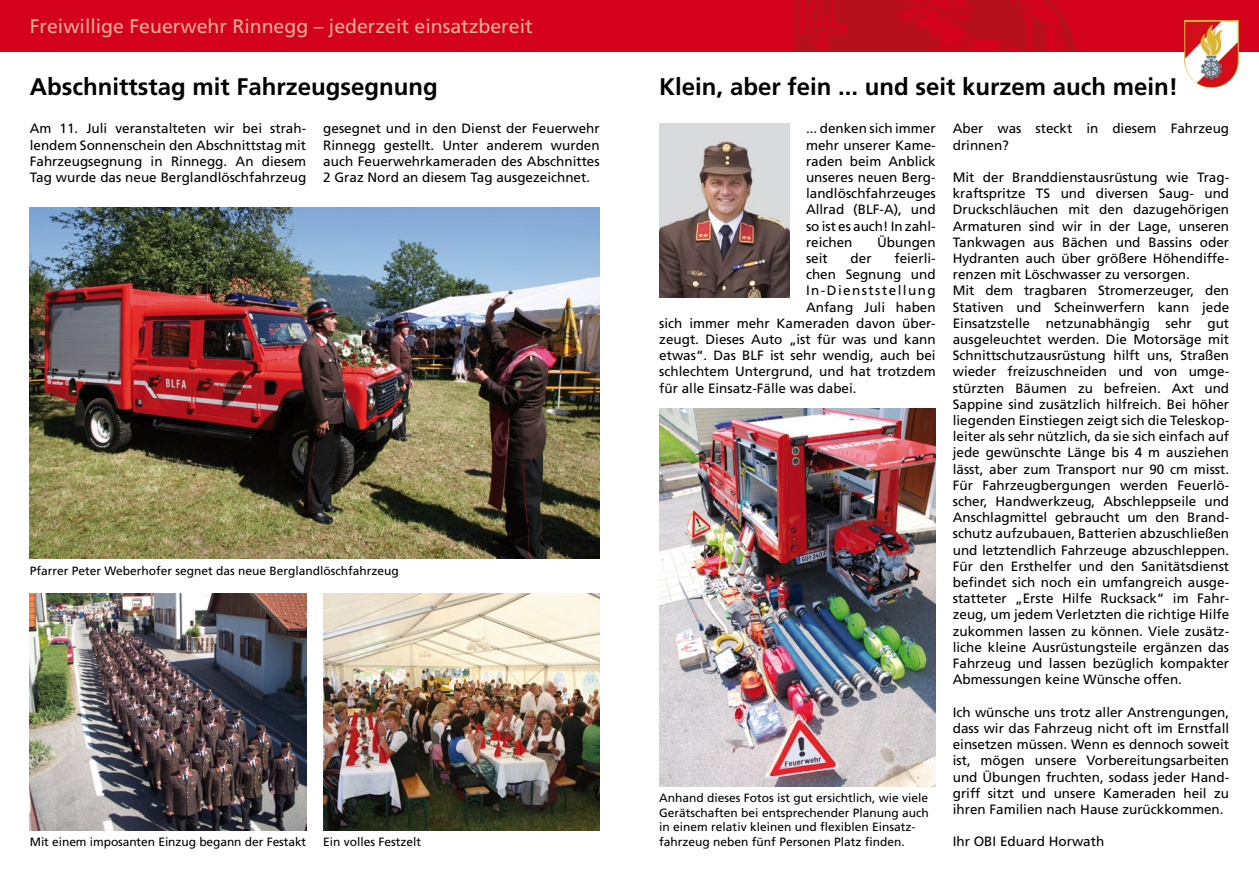
<style>
.page{position:relative;width:1259px;height:893px;background:#fff}
.page>*{position:absolute;margin:0;border:0;box-sizing:border-box;transform-origin:0 0}
.t1{font:700 24px "Frutiger LT Std";color:#000}
.t2{font:19.5px "Frutiger LT Std";color:#efae93}
.t3{font:13.5px/16.2px "Frutiger LT Std";color:#000;text-align:justify}
.t4{font:13.5px "Frutiger LT Std";letter-spacing:.105em;color:#000}
.t5{font:12px/14.4px "Frutiger LT Std";color:#000}
</style>
<div class="page">
<div style="left:0;top:0;width:629px;height:51px;background:#d4021d"></div>
<div style="left:629px;top:0;width:630px;height:51px;background:#d4021d"></div>
<img style="left:794px;top:0;width:282px;height:51px">
<img style="left:1184px;top:20px;width:54px;height:68px">
<img style="left:30px;top:594px;width:276px;height:236px">
<img style="left:323px;top:594px;width:277px;height:236px">
<img style="left:30px;top:207px;width:570px;height:352px">
<img style="left:659px;top:408px;width:276px;height:379px">
<img style="left:659px;top:123px;width:130px;height:174px">
<h2 class="t2" style="left:30px;top:15px;width:504px">Freiwillige Feuerwehr Rinnegg – jederzeit einsatzbereit</h2>
<h1 class="t1" style="left:30px;top:72px;width:409px">Abschnittstag mit Fahrzeugsegnung</h1>
<p class="t3" style="left:30px;top:121px;width:278px">Am 11. Juli veranstalteten wir bei strah&shy;lendem Sonnenschein den Abschnittstag mit Fahrzeugsegnung in Rinnegg. An diesem Tag wurde das neue Berglandlöschfahrzeug</p>
<p class="t3" style="left:323px;top:121px;width:278px">gesegnet und in den Dienst der Feuerwehr Rinnegg gestellt. Unter anderem wurden auch Feuerwehrkameraden des Abschnittes 2 Graz Nord an diesem Tag ausgezeichnet.</p>
<p class="t5" style="left:30px;top:563px;width:371px">Pfarrer Peter Weberhofer segnet das neue Berglandlöschfahrzeug</p>
<p class="t5" style="left:30px;top:835px;width:278px">Mit einem imposanten Einzug begann der Festakt</p>
<p class="t5" style="left:323px;top:835px;width:100px">Ein volles Festzelt</p>
<h1 class="t1" style="left:659px;top:72px;width:520px">Klein, aber fein ... und seit kurzem auch mein!</h1>
<p class="t3" style="left:806px;top:121px;width:131px">... denken sich immer mehr unserer Kame&shy;raden beim Anblick unseres neuen Berg&shy;landlöschfahrzeuges Allrad (BLF-A), und so ist es auch! In zahl&shy;reichen</p>
<p class="t3" style="left:877px;top:234px;width:60px">Übungen</p>
<p class="t3" style="left:806px;top:250px;width:23px">seit</p>
<p class="t3" style="left:850px;top:250px;width:23px">der</p>
<p class="t3" style="left:894px;top:250px;width:43px">feierli-</p>
<p class="t3" style="left:806px;top:267px;width:131px">chen Segnung und</p>
<p class="t4" style="left:806px;top:283px;width:131px">In-Dienststellung</p>
<p class="t3" style="left:806px;top:299px;width:131px">Anfang Juli haben</p>
<p class="t3" style="left:659px;top:315px;width:278px">sich immer mehr Kameraden davon über-</p>
<p class="t3" style="left:659px;top:331px;width:278px">zeugt. Dieses Auto „ist für was und kann</p>
<p class="t3" style="left:659px;top:348px;width:278px">etwas“. Das BLF ist sehr wendig, auch bei</p>
<p class="t3" style="left:659px;top:364px;width:278px">schlechtem Untergrund, und hat trotzdem</p>
<p class="t3" style="left:659px;top:380px;width:199px">für alle Einsatz-Fälle was dabei.</p>
<p class="t5" style="left:659px;top:791px;width:271px">Anhand dieses Fotos ist gut ersichtlich, wie viele Gerätschaften bei entsprechender Planung auch in einem relativ kleinen und flexiblen Einsatz&shy;fahrzeug neben fünf Personen Platz finden.</p>
<p class="t3" style="left:952px;top:121px;width:278px">Aber was steckt in diesem Fahrzeug drinnen?</p>
<p class="t3" style="left:952px;top:169px;width:278px;text-align:left">Mit der Branddienstausrüstung wie Trag&shy;kraftspritze TS und diversen Saug- und Druckschläuchen mit den dazugehörigen Armaturen sind wir in der Lage, unseren Tankwagen aus Bächen und Bassins oder Hydranten auch über größere Höhendiffe&shy;renzen mit Löschwasser zu versorgen.<br>Mit dem tragbaren Stromerzeuger, den Stativen und Scheinwerfern kann jede Einsatzstelle netzunabhängig sehr gut ausgeleuchtet werden. Die Motorsäge mit Schnittschutzausrüstung hilft uns, Straßen wieder freizuschneiden und von umge&shy;stürzten Bäumen zu befreien. Axt und Sappine sind zusätzlich hilfreich. Bei höher liegenden Einstiegen zeigt sich die Teleskop&shy;leiter als sehr nützlich, da sie sich einfach auf jede gewünschte Länge bis 4 m ausziehen lässt, aber zum Transport nur 90 cm misst.<br>Für Fahrzeugbergungen werden Feuerlö&shy;scher, Handwerkzeug, Abschleppseile und Anschlagmittel gebraucht um den Brand&shy;schutz aufzubauen, Batterien abzuschließen und letztendlich Fahrzeuge abzuschleppen.<br>Für den Ersthelfer und den Sanitätsdienst befindet sich noch ein umfangreich ausge&shy;statteter „Erste Hilfe Rucksack“ im Fahr&shy;zeug, um jedem Verletzten die richtige Hilfe zukommen lassen zu können. Viele zusätz&shy;liche kleine Ausrüstungsteile ergänzen das Fahrzeug und lassen bezüglich kompakter Abmessungen keine Wünsche offen.</p>
<p class="t3" style="left:952px;top:704px;width:278px">Ich wünsche uns trotz aller Anstrengungen, dass wir das Fahrzeug nicht oft im Ernstfall einsetzen müssen. Wenn es dennoch soweit ist, mögen unsere Vorbereitungsarbeiten und Übungen fruchten, sodass jeder Hand&shy;griff sitzt und unsere Kameraden heil zu ihren Familien nach Hause zurückkommen.</p>
<p class="t3" style="left:952px;top:834px;width:153px">Ihr OBI Eduard Horwath</p>
</div>
